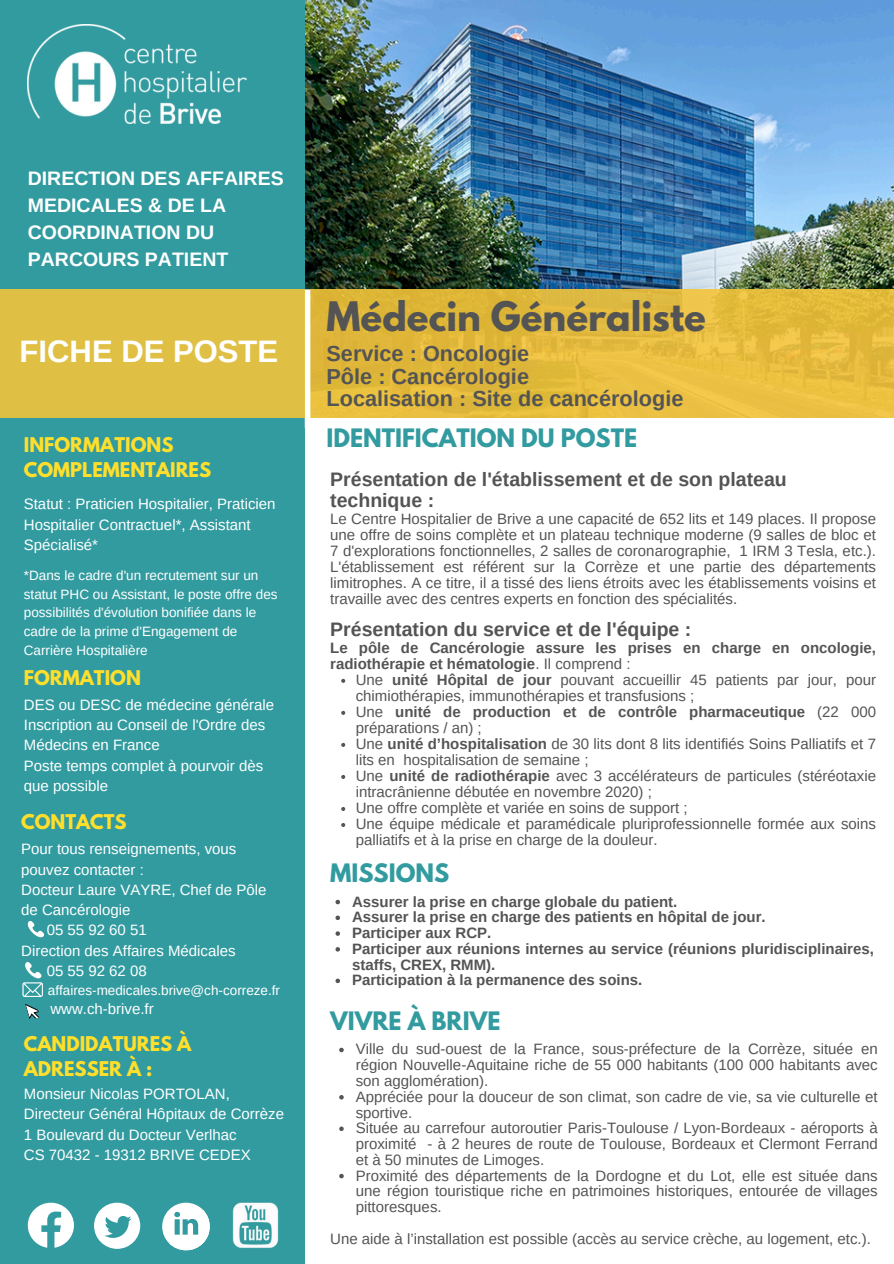
<style>
.page{position:relative;width:894px;height:1264px;background:#fff}
.page>*{position:absolute;margin:0;border:0;box-sizing:border-box;transform-origin:0 0}
.t1{font:700 36px "League Spartan";color:#545454}
.t2{font:700 31.05px "Arimo";color:#fff}
.t3{font:700 22.5px "League Spartan";color:#329b9f}
.t4{font:700 21.75px/22.5px "Arimo";color:#545454}
.t5{font:700 19.5px/21px "Arimo";color:#545454}
.t6{font:700 19.5px/27px "Arimo";color:#fff}
.t7{font:700 18px/24.8px "League Spartan";color:#ffdf2b}
.t8{font:15px/16px "Arimo";color:#545454}
.t9{font:15px/20.2px "Arimo";color:#fff}
.t10{font:700 15px/16px "Arimo";color:#545454}
.t11{font:13.5px/18.8px "Arimo";color:#fff}
.s1{font-weight:400}
.s2{font-weight:700}
</style>
<div class="page">
<img style="left:304px;top:0;width:589px;height:418px">
<div style="left:0;top:0;width:304px;height:1263px;background:#329b9f"></div>
<div style="left:310px;top:289px;width:583px;height:128px;background:linear-gradient(to right,#dfb739,#eac042)"></div>
<div style="left:304px;top:289px;width:6px;height:139px;background:#fff"></div>
<div style="left:0;top:289px;width:304px;height:128px;background:#e0c044"></div>
<img style="left:28px;top:25px;width:218px;height:99px">
<svg style="left:341px;top:679px;width:4px;height:4px"></svg>
<svg style="left:341px;top:711px;width:4px;height:4px"></svg>
<svg style="left:341px;top:743px;width:4px;height:4px"></svg>
<svg style="left:341px;top:775px;width:4px;height:4px"></svg>
<svg style="left:341px;top:807px;width:4px;height:4px"></svg>
<svg style="left:341px;top:823px;width:4px;height:4px"></svg>
<svg style="left:22px;top:962px;width:21px;height:57px"></svg>
<svg style="left:335px;top:899px;width:5px;height:5px"></svg>
<svg style="left:335px;top:915px;width:5px;height:5px"></svg>
<svg style="left:335px;top:931px;width:5px;height:4px"></svg>
<svg style="left:335px;top:947px;width:5px;height:4px"></svg>
<svg style="left:335px;top:978px;width:5px;height:5px"></svg>
<svg style="left:339px;top:1047px;width:4px;height:5px"></svg>
<svg style="left:339px;top:1095px;width:4px;height:4px"></svg>
<svg style="left:339px;top:1126px;width:4px;height:5px"></svg>
<svg style="left:339px;top:1173px;width:4px;height:5px"></svg>
<svg style="left:28px;top:1202px;width:46px;height:45px"></svg>
<svg style="left:94px;top:1202px;width:46px;height:46px"></svg>
<div style="left:162px;top:1202px;width:48px;height:48px;background:#fff;border-radius:50%"></div>
<svg style="left:169px;top:1209px;width:41px;height:42px"></svg>
<img style="left:232px;top:1202px;width:46px;height:46px">
<svg style="left:27px;top:921px;width:17px;height:17px"></svg>
<p class="t6" style="left:28px;top:165px;width:257px">DIRECTION DES AFFAIRES<br>MEDICALES &amp; DE LA<br>COORDINATION DU<br>PARCOURS PATIENT</p>
<p class="t2" style="left:20px;top:334px;width:260px">FICHE DE POSTE</p>
<p class="t1" style="left:326px;top:298px;width:381px">Médecin Généraliste</p>
<p class="t4" style="left:326px;top:342px;width:358px">Service : Oncologie<br>Pôle : Cancérologie<br>Localisation : Site de cancérologie</p>
<p class="t7" style="left:24px;top:434px;width:151px">INFORMATIONS</p>
<p class="t3" style="left:326px;top:427px;width:312px">IDENTIFICATION DU POSTE</p>
<p class="t7" style="left:24px;top:459px;width:189px">COMPLEMENTAIRES</p>
<p class="t9" style="left:24px;top:493px;width:253px;line-height:20.7px">Statut : Praticien Hospitalier, Praticien<br>Hospitalier Contractuel*, Assistant<br>Spécialisé*</p>
<p class="t11" style="left:24px;top:565px;width:255px">*Dans le cadre d'un recrutement sur un statut PHC ou Assistant, le poste offre des possibilités d'évolution bonifiée dans le cadre de la prime d'Engagement de Carrière Hospitalière</p>
<p class="t5" style="left:330px;top:468px;width:458px">Présentation de l'établissement et de son plateau technique :</p>
<p class="t8" style="left:330px;top:510px;width:547px;text-align:justify">Le Centre Hospitalier de Brive a une capacité de 652 lits et 149 places. Il propose une offre de soins complète et un plateau technique moderne (9 salles de bloc et 7 d'explorations fonctionnelles, 2 salles de coronarographie, 1 IRM 3 Tesla, etc.).<br>L'établissement est référent sur la Corrèze et une partie des départements limitrophes. A ce titre, il a tissé des liens étroits avec les établissements voisins et travaille avec des centres experts en fonction des spécialités.</p>
<p class="t5" style="left:330px;top:618px;width:362px">Présentation du service et de l'équipe :</p>
<p class="t10" style="left:330px;top:639px;width:547px">Le pôle de Cancérologie assure les prises en charge en oncologie, radiothérapie et hématologie<span class="s1">. Il comprend :</span></p>
<h5 class="t8" style="left:355px;top:671px;width:521px">Une <span class="s2">unité Hôpital de jour</span> pouvant accueillir 45 patients par jour, pour chimiothérapies, immunothérapies et transfusions ;</h5>
<p class="t10" style="left:355px;top:703px;width:521px"><span class="s1">Une</span> unité de production et de contrôle pharmaceutique <span class="s1">(22 000 préparations / an) ;</span></p>
<h5 class="t8" style="left:355px;top:735px;width:521px">Une <span class="s2">unité d’hospitalisation</span> de 30 lits dont 8 lits identifiés Soins Palliatifs et 7 lits en hospitalisation de semaine ;</h5>
<h6 class="t8" style="left:355px;top:767px;width:521px">Une <span class="s2">unité de radiothérapie</span> avec 3 accélérateurs de particules (stéréotaxie intracrânienne débutée en novembre 2020) ;</h6>
<p class="t8" style="left:355px;top:799px;width:333px">Une offre complète et variée en soins de support ;</p>
<h5 class="t8" style="left:355px;top:815px;width:521px">Une équipe médicale et paramédicale pluriprofessionnelle formée aux soins palliatifs et à la prise en charge de la douleur.</h5>
<h1 class="t7" style="left:24px;top:667px;width:118px">FORMATION</h1>
<p class="t9" style="left:24px;top:694px;width:252px">DES ou DESC de médecine générale<br>Inscription au Conseil de l'Ordre des<br>Médecins en France<br>Poste temps complet à pourvoir dès que possible</p>
<h5 class="t7" style="left:21px;top:811px;width:107px">CONTACTS</h5>
<h6 class="t9" style="left:21px;top:839px;width:217px">Pour tous renseignements, vous</h6>
<h6 class="t9" style="left:21px;top:859px;width:124px">pouvez contacter :</h6>
<h6 class="t9" style="left:21px;top:879px;width:247px">Docteur Laure VAYRE, Chef de Pôle</h6>
<h6 class="t9" style="left:21px;top:899px;width:111px">de Cancérologie</h6>
<h6 class="t9" style="left:47px;top:920px;width:102px">05 55 92 60 51</h6>
<h6 class="t9" style="left:21px;top:940px;width:216px">Direction des Affaires Médicales</h6>
<h6 class="t9" style="left:47px;top:960px;width:102px">05 55 92 62 08</h6>
<h6 class="t11" style="left:48px;top:981px;width:234px">affaires-medicales.brive@ch-correze.fr</h6>
<h6 class="t9" style="left:50px;top:998px;width:105px">www.ch-brive.fr</h6>
<p class="t3" style="left:330px;top:862px;width:120px">MISSIONS</p>
<p class="t10" style="left:352px;top:893px;width:327px">Assurer la prise en charge globale du patient.</p>
<p class="t10" style="left:352px;top:909px;width:415px">Assurer la prise en charge des patients en hôpital de jour.</p>
<h5 class="t10" style="left:352px;top:924px;width:141px">Participer aux RCP.</h5>
<h6 class="t10" style="left:352px;top:940px;width:523px">Participer aux réunions internes au service (réunions pluridisciplinaires, staffs, CREX, RMM).</h6>
<p class="t10" style="left:352px;top:972px;width:292px">Participation à la permanence des soins.</p>
<h4 class="t3" style="left:330px;top:1009px;width:172px">VIVRE À BRIVE</h4>
<p class="t8" style="left:355px;top:1041px;width:523px;text-align:justify">Ville du sud-ouest de la France, sous-préfecture de la Corrèze, située en région Nouvelle-Aquitaine riche de 55 000 habitants (100 000 habitants avec son agglomération).</p>
<h2 class="t8" style="left:355px;top:1088px;width:523px">Appréciée pour la douceur de son climat, son cadre de vie, sa vie culturelle et sportive.</h2>
<h3 class="t8" style="left:355px;top:1120px;width:523px;text-align:justify">Située au carrefour autoroutier Paris-Toulouse / Lyon-Bordeaux - aéroports à proximité - à 2 heures de route de Toulouse, Bordeaux et Clermont Ferrand et à 50 minutes de Limoges.</h3>
<h6 class="t8" style="left:355px;top:1167px;width:523px;text-align:justify">Proximité des départements de la Dordogne et du Lot, elle est située dans une région touristique riche en patrimoines historiques, entourée de villages pittoresques.</h6>
<p class="t8" style="left:330px;top:1230px;width:542px">Une aide à l’installation est possible (accès au service crèche, au logement, etc.).</p>
<h6 class="t7" style="left:24px;top:1033px;width:169px">CANDIDATURES À<br>ADRESSER À :</h6>
<p class="t9" style="left:24px;top:1083px;width:262px">Monsieur Nicolas PORTOLAN,<br>Directeur Général Hôpitaux de Corrèze<br>1 Boulevard du Docteur Verlhac<br>CS 70432 - 19312 BRIVE CEDEX</p>
</div>
